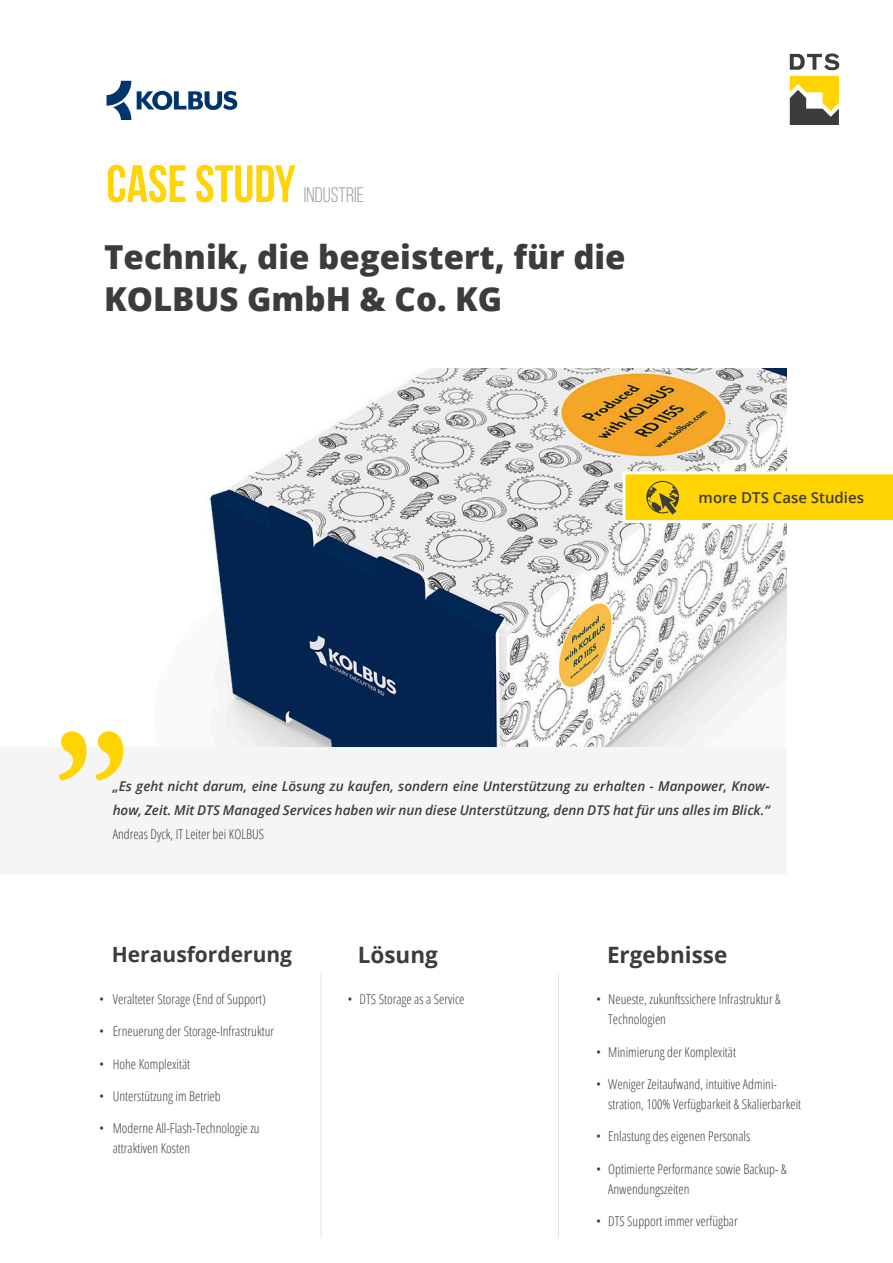
<style>
.page{position:relative;width:893px;height:1263px;background:#fff}
.page>*{position:absolute;margin:0;border:0;box-sizing:border-box;transform-origin:0 0}
.t1{font:700 52.5px "Bebas Neue";color:#ffd400}
._22_Semibold_28_Left_Tra_100{font:800 33px "Open Sans";color:#3c3c3a}
._16_Bold_Left_Tra_100{font:700 22.5px "Open Sans";color:#3c3c3a}
._16_Bold_Left_Tra_100-2{font:700 21px "Open Sans";color:#3c3c3a}
.t2{font:21px "Bebas Neue";color:#9c9c9c}
._16_Bold_Left_Tra_100-3{font:600 15px "Open Sans";color:#3c3c3a}
.t3{font:300 condensed 13.5px/20.2px "Open Sans";color:#3c3c3a}
.t4{font:italic 600 13.5px/24px "Open Sans";color:#3c3c3a}
</style>
<div class="page">
<img style="left:210px;top:369px;width:577px;height:378px">
<div style="left:0;top:747px;width:787px;height:128px;background:#f5f5f5"></div>
<svg style="left:59px;top:731px;width:64px;height:49px"></svg>
<svg style="left:622px;top:471px;width:271px;height:52px;background:#f8d423"></svg>
<hr style="left:321px;top:973px;width:1px;height:265px;background:#e3e3e3">
<hr style="left:558px;top:973px;width:1px;height:265px;background:#e3e3e3">
<svg style="left:790px;top:76px;width:49px;height:49px"></svg>
<svg style="left:790px;top:53px;width:49px;height:17px"></svg>
<svg style="left:107px;top:81px;width:130px;height:39px"></svg>
<p class="t1" style="left:106px;top:155px;width:191px">CASE STUDY</p>
<p class="t2" style="left:304px;top:184px;width:62px">INDUSTRIE</p>
<p class="_22_Semibold_28_Left_Tra_100" style="left:104px;top:232px;width:523px">Technik, die begeistert, für die</p>
<p class="_22_Semibold_28_Left_Tra_100" style="left:104px;top:274px;width:400px">KOLBUS GmbH &amp; Co. KG</p>
<p class="_16_Bold_Left_Tra_100-3" style="left:699px;top:487px;width:167px">more DTS Case Studies</p>
<p class="t4" style="left:113px;top:773px;width:658px">„Es geht nicht darum, eine Lösung zu kaufen, sondern eine Unterstützung zu erhalten - Manpower, Know&shy;how, Zeit. Mit DTS Managed Services haben wir nun diese Unterstützung, denn DTS hat für uns alles im Blick.“</p>
<p class="t3" style="left:113px;top:823px;width:153px">Andreas Dyck, IT Leiter bei KOLBUS</p>
<p class="_16_Bold_Left_Tra_100-2" style="left:112px;top:940px;width:182px">Herausforderung</p>
<p class="t3" style="left:99px;top:989px;width:168px">• Veralteter Storage (End of Support)</p>
<p class="t3" style="left:99px;top:1021px;width:176px">• Erneuerung der Storage-Infrastruktur</p>
<p class="t3" style="left:99px;top:1053px;width:92px">• Hohe Komplexität</p>
<p class="t3" style="left:99px;top:1085px;width:123px">• Unterstützung im Betrieb</p>
<p class="t3" style="left:113px;top:1118px;width:148px;text-indent:-14px">• Moderne All-Flash-Technologie zu attraktiven Kosten</p>
<p class="_16_Bold_Left_Tra_100" style="left:358px;top:939px;width:82px">Lösung</p>
<p class="_16_Bold_Left_Tra_100" style="left:607px;top:939px;width:122px">Ergebnisse</p>
<p class="t3" style="left:348px;top:989px;width:118px">• DTS Storage as a Service</p>
<p class="t3" style="left:608px;top:989px;width:174px;text-indent:-12px">• Neueste, zukunftssichere Infrastruktur &amp;<br>Technologien</p>
<p class="t3" style="left:596px;top:1041px;width:141px">• Minimierung der Komplexität</p>
<p class="t3" style="left:608px;top:1073px;width:195px;text-indent:-12px">• Weniger Zeitaufwand, intuitive Admini&shy;stration, 100% Verfügbarkeit &amp; Skalierbarkeit</p>
<p class="t3" style="left:596px;top:1126px;width:156px">• Enlastung des eigenen Personals</p>
<p class="t3" style="left:608px;top:1158px;width:180px;text-indent:-12px">• Optimierte Performance sowie Backup- &amp;<br>Anwendungszeiten</p>
<p class="t3" style="left:596px;top:1211px;width:143px">• DTS Support immer verfügbar</p>
</div>
